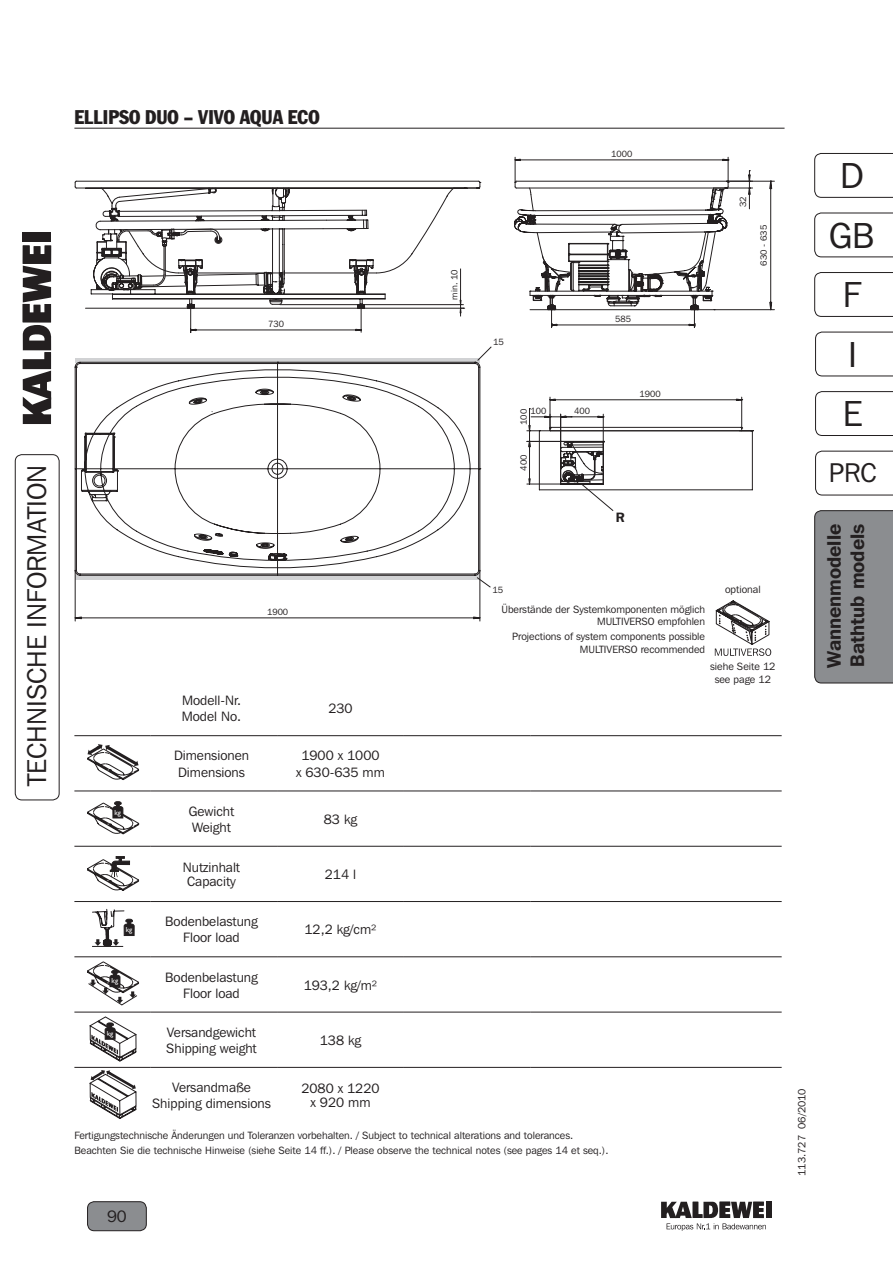
<style>
.page{position:relative;width:893px;height:1263px;background:#fff}
.page>*{position:absolute;margin:0;border:0;box-sizing:border-box;transform-origin:0 0}
.t1{font:36px "Franklin Gothic IT Cby BT";color:#231f20}
.t2{font:27px "Franklin Gothic IT Cby BT";color:#231f20}
.t3{font:600 19.5px/23.4px "Franklin Gothic IT Cby BT";color:#231f20}
.t4{font:condensed 19.5px "Franklin Gothic";color:#231f20}
.t5{font:16.5px "Franklin Gothic IT Cby BT";color:#231f20}
.t6{font:13.5px/16.2px "Franklin Gothic IT Cby BT";color:#231f20;text-align:center}
.t7{font:600 13.5px "Franklin Gothic IT Cby BT";color:#231f20}
.t8{font:10.5px/12.6px "Franklin Gothic IT Cby BT";color:#231f20;text-align:right}
.t9{font:9px "Franklin Gothic IT Cby BT";color:#231f20}
.t10{font:7.35px "Gill Sans";letter-spacing:-.015em;color:#fff}
</style>
<div class="page">
<svg style="left:87px;top:1201px;width:60px;height:30px;background:#858789"></svg>
<div style="left:814px;top:510px;width:79px;height:174px;background:#8b8d90"></div>
<svg style="left:15px;top:454px;width:44px;height:347px"></svg>
<div style="left:23px;top:232px;width:28px;height:10px;background:#231f20"></div>
<svg style="left:23px;top:245px;width:28px;height:179px"></svg>
<div style="left:766px;top:1202px;width:6px;height:16px;background:#231f20"></div>
<svg style="left:661px;top:1202px;width:105px;height:29px"></svg>
<svg style="left:814px;top:153px;width:79px;height:44px"></svg>
<div style="left:819px;top:160px;width:65px;height:30px;background:#fff"></div>
<svg style="left:814px;top:212px;width:79px;height:45px"></svg>
<svg style="left:814px;top:272px;width:79px;height:44px"></svg>
<svg style="left:815px;top:331px;width:78px;height:45px"></svg>
<svg style="left:815px;top:391px;width:78px;height:44px"></svg>
<svg style="left:815px;top:450px;width:78px;height:45px"></svg>
<hr style="left:74px;top:128px;width:710px;height:1px;background:#231f20">
<hr style="left:74px;top:735px;width:76px;height:1px;background:#231f20">
<hr style="left:150px;top:735px;width:127px;height:1px;background:#231f20">
<hr style="left:277px;top:735px;width:127px;height:1px;background:#231f20">
<hr style="left:404px;top:735px;width:127px;height:1px;background:#231f20">
<hr style="left:531px;top:735px;width:251px;height:1px;background:#231f20">
<hr style="left:74px;top:790px;width:76px;height:1px;background:#231f20">
<hr style="left:150px;top:790px;width:127px;height:1px;background:#231f20">
<hr style="left:277px;top:790px;width:127px;height:1px;background:#231f20">
<hr style="left:404px;top:790px;width:127px;height:1px;background:#231f20">
<hr style="left:531px;top:790px;width:251px;height:1px;background:#231f20">
<hr style="left:74px;top:846px;width:76px;height:1px;background:#231f20">
<hr style="left:150px;top:846px;width:127px;height:1px;background:#231f20">
<hr style="left:277px;top:846px;width:127px;height:1px;background:#231f20">
<hr style="left:404px;top:846px;width:127px;height:1px;background:#231f20">
<hr style="left:531px;top:846px;width:251px;height:1px;background:#231f20">
<hr style="left:74px;top:901px;width:76px;height:1px;background:#231f20">
<hr style="left:150px;top:901px;width:127px;height:1px;background:#231f20">
<hr style="left:277px;top:901px;width:127px;height:1px;background:#231f20">
<hr style="left:404px;top:901px;width:127px;height:1px;background:#231f20">
<hr style="left:531px;top:901px;width:251px;height:1px;background:#231f20">
<hr style="left:74px;top:956px;width:76px;height:1px;background:#231f20">
<hr style="left:150px;top:956px;width:127px;height:1px;background:#231f20">
<hr style="left:277px;top:956px;width:127px;height:1px;background:#231f20">
<hr style="left:404px;top:956px;width:127px;height:1px;background:#231f20">
<hr style="left:531px;top:956px;width:251px;height:1px;background:#231f20">
<hr style="left:74px;top:1012px;width:76px;height:1px;background:#231f20">
<hr style="left:150px;top:1012px;width:127px;height:1px;background:#231f20">
<hr style="left:277px;top:1012px;width:127px;height:1px;background:#231f20">
<hr style="left:404px;top:1012px;width:127px;height:1px;background:#231f20">
<hr style="left:531px;top:1012px;width:251px;height:1px;background:#231f20">
<hr style="left:74px;top:1067px;width:76px;height:1px;background:#231f20">
<hr style="left:150px;top:1067px;width:127px;height:1px;background:#231f20">
<hr style="left:277px;top:1067px;width:127px;height:1px;background:#231f20">
<hr style="left:404px;top:1067px;width:127px;height:1px;background:#231f20">
<hr style="left:531px;top:1067px;width:251px;height:1px;background:#231f20">
<svg style="left:87px;top:744px;width:52px;height:36px"></svg>
<svg style="left:87px;top:801px;width:52px;height:33px"></svg>
<svg style="left:87px;top:856px;width:52px;height:35px"></svg>
<svg style="left:92px;top:909px;width:42px;height:37px"></svg>
<hr style="left:92px;top:946px;width:31px;height:1px;background:#231f20">
<svg style="left:87px;top:961px;width:52px;height:44px"></svg>
<svg style="left:90px;top:1016px;width:46px;height:45px"></svg>
<svg style="left:90px;top:1070px;width:47px;height:49px"></svg>
<svg style="left:715px;top:600px;width:56px;height:56px"></svg>
<svg style="left:480px;top:577px;width:11px;height:11px"></svg>
<svg style="left:75px;top:317px;width:405px;height:304px"></svg>
<svg style="left:514px;top:157px;width:261px;height:354px"></svg>
<svg style="left:75px;top:181px;width:405px;height:136px"></svg>
<svg style="left:189px;top:389px;width:172px;height:172px"></svg>
<h2 class="t2" style="left:20px;top:786px;width:323px;rotate:-90deg">TECHNISCHE INFORMATION</h2>
<h3 class="t4" style="left:74px;top:105px;width:247px">ELLIPSO DUO - VIVO AQUA ECO</h3>
<p class="t9" style="left:268px;top:319px;width:17px">730</p>
<p class="t9" style="left:267px;top:606px;width:23px">1900</p>
<p class="t6" style="left:182px;top:692px;width:61px;text-align:left">Modell-Nr.<br>Model No.</p>
<p class="t6" style="left:328px;top:700px;width:26px">230</p>
<p class="t6" style="left:174px;top:747px;width:77px">Dimensionen<br>Dimensions</p>
<p class="t6" style="left:296px;top:747px;width:90px">1900 x 1000<br>x 630-635 mm</p>
<p class="t9" style="left:449px;top:299px;width:32px;rotate:-90deg">min. 10</p>
<p class="t9" style="left:611px;top:149px;width:23px">1000</p>
<p class="t9" style="left:493px;top:336px;width:12px">15</p>
<p class="t9" style="left:530px;top:405px;width:17px">100</p>
<p class="t9" style="left:574px;top:405px;width:17px">400</p>
<p class="t9" style="left:518px;top:425px;width:18px;rotate:-90deg">100</p>
<p class="t9" style="left:518px;top:471px;width:18px;rotate:-90deg">400</p>
<p class="t9" style="left:615px;top:314px;width:17px">585</p>
<p class="t9" style="left:640px;top:388px;width:23px">1900</p>
<p class="t7" style="left:616px;top:508px;width:10px">R</p>
<p class="t9" style="left:737px;top:207px;width:12px;rotate:-90deg">32</p>
<p class="t9" style="left:758px;top:266px;width:42px;rotate:-90deg">630 - 635</p>
<p class="t9" style="left:492px;top:584px;width:12px">15</p>
<p class="t8" style="left:501px;top:602px;width:205px">Überstände der Systemkomponenten möglich<br>MULTIVERSO empfohlen</p>
<p class="t8" style="left:512px;top:630px;width:194px">Projections of system components possible<br>MULTIVERSO recommended</p>
<p class="t8" style="left:725px;top:583px;width:37px">optional</p>
<p class="t8" style="left:710px;top:660px;width:67px;text-align:center">siehe Seite 12 see page 12</p>
<p class="t10" style="left:115px;top:808px;width:8px">kg</p>
<p class="t6" style="left:189px;top:803px;width:47px;text-align:left">Gewicht<br>Weight</p>
<p class="t6" style="left:324px;top:811px;width:35px">83 kg</p>
<p class="t6" style="left:183px;top:860px;width:59px;line-height:14.4px">Nutzinhalt<br>Capacity</p>
<p class="t6" style="left:325px;top:866px;width:33px">214 l</p>
<p class="t10" style="left:126px;top:925px;width:8px">kg</p>
<p class="t6" style="left:165px;top:913px;width:94px">Bodenbelastung<br>Floor load</p>
<p class="t6" style="left:305px;top:921px;width:73px">12,2 kg/cm²</p>
<p class="t10" style="left:112px;top:977px;width:8px">kg</p>
<p class="t6" style="left:165px;top:968px;width:94px">Bodenbelastung<br>Floor load</p>
<p class="t6" style="left:304px;top:976px;width:75px">193,2 kg/m²</p>
<p class="t10" style="left:107px;top:1029px;width:8px">kg</p>
<p class="t6" style="left:166px;top:1024px;width:92px;text-align:left">Versandgewicht<br>Shipping weight</p>
<p class="t6" style="left:320px;top:1032px;width:43px">138 kg</p>
<p class="t6" style="left:152px;top:1079px;width:120px">Versandmaße<br>Shipping dimensions</p>
<p class="t6" style="left:302px;top:1081px;width:79px;line-height:14.4px">2080 x 1220 x 920 mm</p>
<p class="t8" style="left:74px;top:1128px;width:536px;line-height:15px;text-align:left">Fertigungstechnische Änderungen und Toleranzen vorbehalten. / Subject to technical alterations and tolerances.<br>Beachten Sie die technische Hinweise (siehe Seite 14 ff.). / Please observe the technical notes (see pages 14 et seq.).</p>
<h3 class="t5" style="left:107px;top:1206px;width:21px">90</h3>
<h1 class="t1" style="left:840px;top:153px;width:25px">D</h1>
<h1 class="t1" style="left:829px;top:213px;width:47px">GB</h1>
<h1 class="t1" style="left:843px;top:272px;width:20px">F</h1>
<h1 class="t1" style="left:848px;top:332px;width:10px">I</h1>
<h1 class="t1" style="left:843px;top:391px;width:21px">E</h1>
<h2 class="t2" style="left:829px;top:456px;width:49px">PRC</h2>
<h3 class="t3" style="left:822px;top:668px;width:145px;rotate:-90deg">Wannenmodelle<br>Bathtub models</h3>
<p class="t8" style="left:795px;top:1176px;width:89px;rotate:-90deg">113.727 06/2010</p>
</div>
